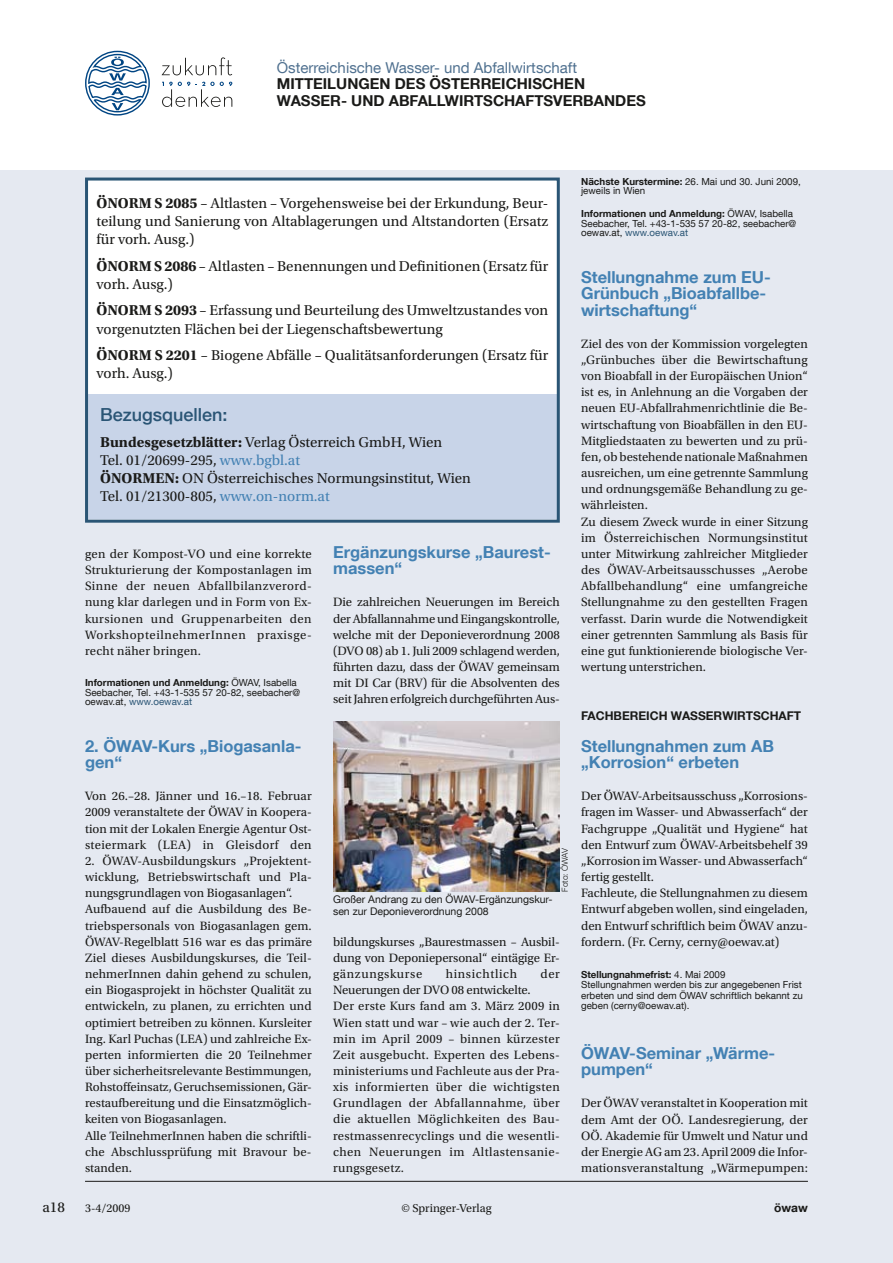
<style>
.page{position:relative;width:893px;height:1263px;background:#fff}
.page>*{position:absolute;margin:0;border:0;box-sizing:border-box;transform-origin:0 0}
.t1{font:500 18px "Helvetica Neue LT Com";color:#2a5575}
.t2{font:700 16.5px/16.2px "Helvetica Neue LT Com";color:#4381b3}
.t3{font:15px/18px "Utopia Std";color:#1a1a18}
.t4{font:700 15px/16.5px "Helvetica Neue LT Com";color:#1a1a18}
.t5{font:15px "Helvetica Neue LT Com";color:#4f708f}
.t6{font:12.75px/16.2px "Utopia Std";color:#1a1a18;text-align:justify}
.t7{font:12.75px/16.2px "Utopia Std";letter-spacing:.025em;color:#1a1a18}
.t8{font:12.75px "Utopia Std";letter-spacing:.05em;color:#1a1a18}
.t9{font:700 12px "Helvetica Neue LT Com";color:#1a1a18}
.t10{font:12px "Utopia Std";color:#1a1a18}
.t11{font:10.5px/11.2px "Helvetica Neue LT Com";color:#1a1a18}
.t12{font:9.75px/9.8px "Helvetica Neue LT Com";color:#1a1a18}
.t13{font:300 8.25px "Helvetica Neue LT Com";color:#1a1a18}
.s1{font-weight:700}
.s2{color:#4381b3}
.s3{color:#2a5575}
</style>
<div class="page">
<div style="left:0;top:170px;width:893px;height:1093px;background:#e5e9f1"></div>
<hr style="left:85px;top:1181px;width:723px;height:1px;background:#1a1a18">
<svg style="left:85px;top:51px;width:65px;height:65px"></svg>
<svg style="left:162px;top:57px;width:70px;height:18px"></svg>
<svg style="left:162px;top:82px;width:70px;height:25px"></svg>
<img style="left:333px;top:722px;width:227px;height:170px">
<div style="left:88px;top:181px;width:469px;height:213px;background:#fff"></div>
<div style="left:88px;top:394px;width:469px;height:125px;background:#c8d4e8"></div>
<div style="left:85px;top:178px;width:475px;height:345px;border:3px solid #2a5575"></div>
<p class="t5" style="left:277px;top:58px;width:302px">Österreichische Wasser- und Abfallwirtschaft</p>
<p class="t4" style="left:277px;top:75px;width:370px">MITTEILUNGEN DES ÖSTERREICHISCHEN<br>WASSER- UND ABFALLWIRTSCHAFTSVERBANDES</p>
<p class="t3" style="left:97px;top:195px;width:453px;text-align:justify"><span class="s1">ÖNORM S 2085</span> – Altlasten – Vorgehensweise bei der Erkundung, Beur&shy;teilung und Sanierung von Altablagerungen und Altstandorten (Ersatz für vorh. Ausg.)</p>
<p class="t3" style="left:97px;top:257px;width:453px"><span class="s1">ÖNORM S 2086</span> – Altlasten – Benennungen und Definitionen (Ersatz für vorh. Ausg.)</p>
<p class="t3" style="left:97px;top:302px;width:453px"><span class="s1">ÖNORM S 2093</span> – Erfassung und Beurteilung des Umweltzustandes von vorgenutzten Flächen bei der Liegenschaftsbewertung</p>
<p class="t3" style="left:97px;top:346px;width:453px"><span class="s1">ÖNORM S 2201</span> – Biogene Abfälle – Qualitätsanforderungen (Ersatz für vorh. Ausg.)</p>
<h1 class="t1" style="left:100px;top:404px;width:129px">Bezugsquellen:</h1>
<p class="t3" style="left:100px;top:434px;width:372px"><span class="s1">Bundesgesetzblätter:</span> Verlag Österreich GmbH, Wien<br>Tel. 01/20699-295, <span class="s2">www.bgbl.at<br></span><span class="s1">ÖNORMEN:</span> ON Österreichisches Normungsinstitut, Wien Tel. 01/21300-805, <span class="s2">www.on-norm.at</span></p>
<p class="t6" style="left:85px;top:546px;width:228px">gen der Kompost-VO und eine korrekte Strukturierung der Kompostanlagen im Sinne der neuen Abfallbilanzverord&shy;nung klar darlegen und in Form von Ex&shy;kursionen und Gruppenarbeiten den WorkshopteilnehmerInnen praxisge&shy;recht näher bringen.</p>
<p class="t12" style="left:85px;top:677px;width:217px"><span class="s1">Informationen und Anmeldung:</span> ÖWAV, Isabella<br>Seebacher, Tel. +43-1-535 57 20-82, seebacher@ oewav.at, <span class="s3">www.oewav.at</span></p>
<p class="t2" style="left:85px;top:737px;width:218px">2. ÖWAV-Kurs „Biogasanla&shy;gen“</p>
<p class="t6" style="left:85px;top:788px;width:228px">Von 26.–28. Jänner und 16.–18. Februar 2009 veranstaltete der ÖWAV in Koopera&shy;tion mit der Lokalen Energie Agentur Ost&shy;steiermark (LEA) in Gleisdorf den</p>
<p class="t6" style="left:85px;top:853px;width:228px;text-align:left">2. ÖWAV-Ausbildungskurs „Projektent&shy;wicklung, Betriebswirtschaft und Pla&shy;nungsgrundlagen von Biogasanlagen“.<br>Aufbauend auf die Ausbildung des Be&shy;triebspersonals von Biogasanlagen gem.<br>ÖWAV-Regelblatt 516 war es das primäre Ziel dieses Ausbildungskurses, die Teil&shy;nehmerInnen dahin gehend zu schulen, ein Biogasprojekt in höchster Qualität zu entwickeln, zu planen, zu errichten und optimiert betreiben zu können. Kursleiter Ing. Karl Puchas (LEA) und zahlreiche Ex&shy;perten informierten die 20 Teilnehmer über sicherheitsrelevante Bestimmungen, Rohstoffeinsatz, Geruchsemissionen, Gär&shy;restaufbereitung und die Einsatzmöglich&shy;keiten von Biogasanlagen.<br>Alle TeilnehmerInnen haben die schriftli&shy;che Abschlussprüfung mit Bravour be&shy;standen.</p>
<p class="t2" style="left:333px;top:543px;width:219px">Ergänzungskurse „Baurest&shy;massen“</p>
<p class="t6" style="left:333px;top:594px;width:228px">Die zahlreichen Neuerungen im Bereich der Abfallannahme und Eingangskontrolle, welche mit der Deponieverordnung 2008 (DVO 08) ab 1. Juli 2009 schlagend werden, führten dazu, dass der ÖWAV gemeinsam mit DI Car (BRV) für die Absolventen des seit Jahren erfolgreich durchgeführten Aus-</p>
<p class="t11" style="left:333px;top:894px;width:221px">Großer Andrang zu den ÖWAV-Ergänzungskur&shy;sen zur Deponieverordnung 2008</p>
<p class="t13" style="left:560px;top:892px;width:45px;rotate:-90deg">Foto: ÖWAV</p>
<p class="t6" style="left:333px;top:934px;width:228px">bildungskurses „Baurestmassen – Ausbil&shy;dung von Deponiepersonal“ eintägige Er&shy;gänzungskurse</p>
<p class="t8" style="left:446px;top:967px;width:73px">hinsichtlich</p>
<p class="t6" style="left:540px;top:966px;width:21px">der</p>
<p class="t7" style="left:333px;top:982px;width:228px">Neuerungen der DVO 08 entwickelte.<br>Der erste Kurs fand am 3. März 2009 in Wien statt und war – wie auch der 2. Ter&shy;min im April 2009 – binnen kürzester Zeit ausgebucht. Experten des Lebens&shy;ministeriums und Fachleute aus der Pra&shy;xis informierten über die wichtigsten Grundlagen der Abfallannahme, über die aktuellen Möglichkeiten des Bau&shy;restmassenrecyclings und die wesentli&shy;chen Neuerungen im Altlastensanie&shy;rungsgesetz.</p>
<p class="t12" style="left:581px;top:176px;width:221px"><span class="s1">Nächste Kurstermine:</span> 26. Mai und 30. Juni 2009, jeweils in Wien</p>
<p class="t12" style="left:581px;top:208px;width:217px"><span class="s1">Informationen und Anmeldung:</span> ÖWAV, Isabella<br>Seebacher, Tel. +43-1-535 57 20-82, seebacher@ oewav.at, <span class="s3">www.oewav.at</span></p>
<p class="t2" style="left:581px;top:269px;width:191px">Stellungnahme zum EU-<br>Grünbuch „Bioabfallbe&shy;wirtschaftung“</p>
<p class="t6" style="left:581px;top:336px;width:228px;text-align:left">Ziel des von der Kommission vorgelegten „Grünbuches über die Bewirtschaftung von Bioabfall in der Europäischen Union“ ist es, in Anlehnung an die Vorgaben der neuen EU-Abfallrahmenrichtlinie die Be&shy;wirtschaftung von Bioabfällen in den EU-Mitgliedstaaten zu bewerten und zu prü&shy;fen, ob bestehende nationale Maßnahmen ausreichen, um eine getrennte Sammlung und ordnungsgemäße Behandlung zu ge&shy;währleisten.<br>Zu diesem Zweck wurde in einer Sitzung im Österreichischen Normungsinstitut unter Mitwirkung zahlreicher Mitglieder des ÖWAV-Arbeitsausschusses „Aerobe Abfallbehandlung“ eine umfangreiche Stellungnahme zu den gestellten Fragen verfasst. Darin wurde die Notwendigkeit einer getrennten Sammlung als Basis für eine gut funktionierende biologische Ver&shy;wertung unterstrichen.</p>
<p class="t9" style="left:581px;top:708px;width:16px">Fachbereich</p>
<p class="t9" style="left:671px;top:708px;width:21px">Wasserwirtschaft</p>
<p class="t2" style="left:581px;top:737px;width:194px">Stellungnahmen zum AB „Korrosion“ erbeten</p>
<p class="t6" style="left:581px;top:788px;width:228px;text-align:left">Der ÖWAV-Arbeitsausschuss „Korrosions&shy;fragen im Wasser- und Abwasserfach“ der Fachgruppe „Qualität und Hygiene“ hat den Entwurf zum ÖWAV-Arbeitsbehelf 39 „Korrosion im Wasser- und Abwasserfach“ fertig gestellt.<br>Fachleute, die Stellungnahmen zu diesem Entwurf abgeben wollen, sind eingeladen, den Entwurf schriftlich beim ÖWAV anzu&shy;fordern. (Fr. Cerny, cerny@oewav.at)</p>
<p class="t12" style="left:581px;top:968px;width:223px;line-height:10.5px"><span class="s1">Stellungnahmefrist:</span> 4. Mai 2009<br>Stellungnahmen werden bis zur angegebenen Frist erbeten und sind dem ÖWAV schriftlich bekannt zu geben (cerny@oewav.at).</p>
<p class="t2" style="left:581px;top:1044px;width:196px">ÖWAV-Seminar „Wärme&shy;pumpen“</p>
<p class="t6" style="left:581px;top:1095px;width:228px">Der ÖWAV veranstaltet in Kooperation mit dem Amt der OÖ. Landesregierung, der OÖ. Akademie für Umwelt und Natur und der Energie AG am 23. April 2009 die Infor&shy;mationsveranstaltung „Wärmepumpen:</p>
<p class="t3" style="left:43px;top:1198px;width:24px">a18</p>
<p class="t10" style="left:85px;top:1201px;width:47px">3-4/2009</p>
<p class="t10" style="left:401px;top:1201px;width:92px">© Springer-Verlag</p>
<p class="t9" style="left:774px;top:1200px;width:35px">öwaw</p>
</div>
